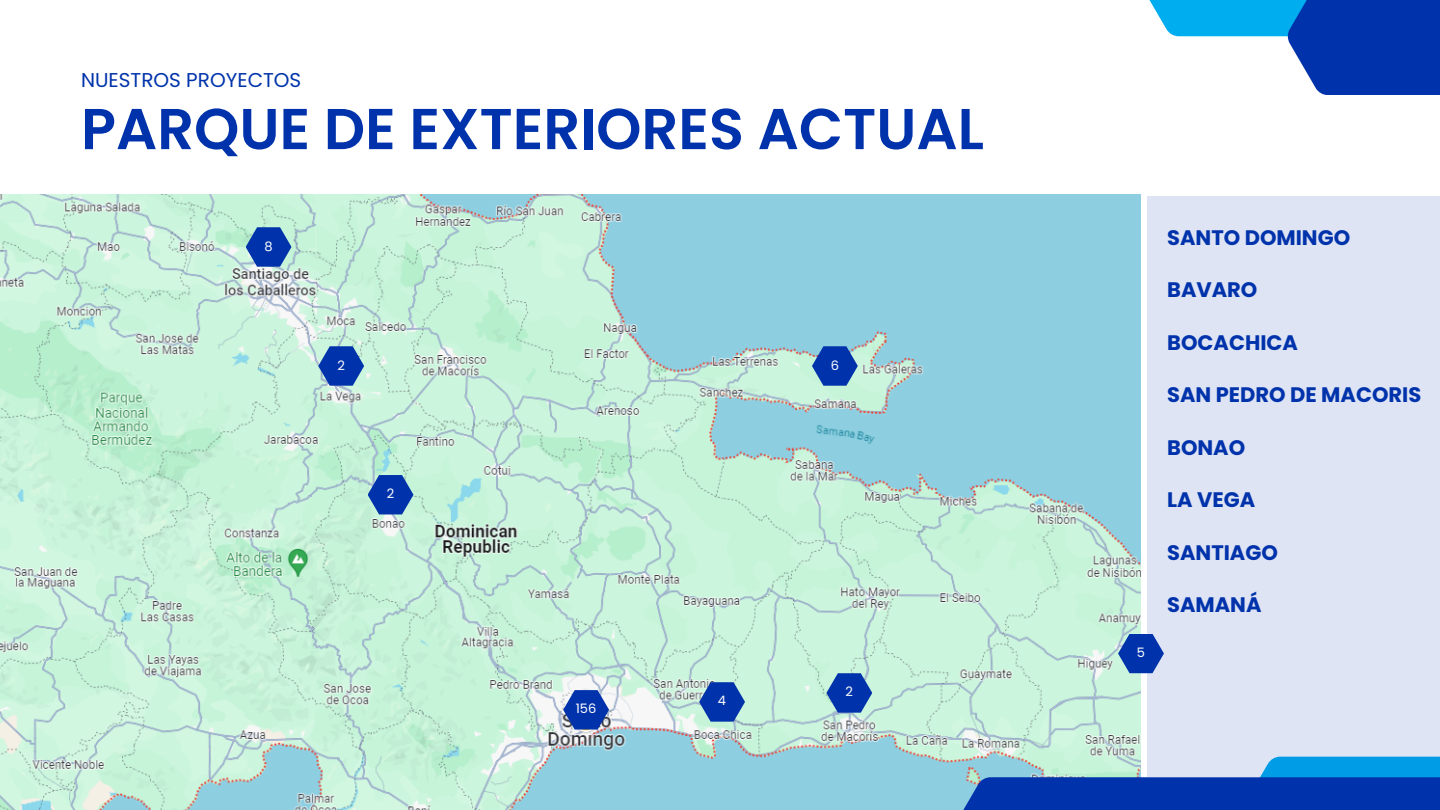
<style>
.page{position:relative;width:1440px;height:810px;background:#fff}
.page>*{position:absolute;margin:0;border:0;box-sizing:border-box;transform-origin:0 0}
.t1{font:600 57.6px "Poppins";color:#0033ab}
.t2{font:700 21px "Poppins";color:#0033ab}
.t3{font:20px "Poppins";color:#0033ab}
.t4{font:13px "Poppins";color:#fff}
</style>
<div class="page">
<img style="left:0;top:195px;width:1141px;height:615px">
<div style="left:949px;top:777px;width:491px;height:33px;background:#0033ab"></div>
<svg style="left:563px;top:690px;width:46px;height:40px;background:#365bb4"></svg>
<svg style="left:246px;top:227px;width:46px;height:40px;background:#3364b6"></svg>
<svg style="left:1118px;top:634px;width:29px;height:39px"></svg>
<svg style="left:699px;top:682px;width:46px;height:40px;background:#3363b6"></svg>
<svg style="left:826px;top:673px;width:46px;height:40px;background:#3464b7"></svg>
<svg style="left:368px;top:475px;width:46px;height:39px;background:#3061b6"></svg>
<svg style="left:318px;top:346px;width:46px;height:40px;background:#3363b7"></svg>
<svg style="left:812px;top:346px;width:46px;height:40px;background:#3061b6"></svg>
<svg style="left:1149px;top:0;width:138px;height:36px;background:#14b3f0"></svg>
<div style="left:1287px;top:0;width:153px;height:95px;background:#0033ab"></div>
<div style="left:1147px;top:196px;width:293px;height:581px;background:#dee4f4"></div>
<p class="t3" style="left:81px;top:66px;width:222px">NUESTROS PROYECTOS</p>
<p class="t1" style="left:81px;top:89px;width:905px">PARQUE DE EXTERIORES ACTUAL</p>
<p class="t4" style="left:264px;top:237px;width:10px">8</p>
<p class="t4" style="left:337px;top:356px;width:9px">2</p>
<p class="t4" style="left:831px;top:356px;width:10px">6</p>
<p class="t4" style="left:387px;top:485px;width:9px">2</p>
<h1 class="t4" style="left:576px;top:700px;width:22px">156</h1>
<p class="t4" style="left:718px;top:692px;width:10px">4</p>
<p class="t4" style="left:846px;top:683px;width:9px">2</p>
<p class="t4" style="left:1137px;top:643px;width:10px">5</p>
<h2 class="t2" style="left:1167px;top:223px;width:185px">SANTO DOMINGO</h2>
<h2 class="t2" style="left:1167px;top:275px;width:92px">BAVARO</h2>
<h2 class="t2" style="left:1167px;top:328px;width:132px">BOCACHICA</h2>
<h2 class="t2" style="left:1167px;top:380px;width:256px">SAN PEDRO DE MACORIS</h2>
<h2 class="t2" style="left:1167px;top:433px;width:80px">BONAO</h2>
<h2 class="t2" style="left:1167px;top:485px;width:90px">LA VEGA</h2>
<h2 class="t2" style="left:1167px;top:538px;width:112px">SANTIAGO</h2>
<h2 class="t2" style="left:1167px;top:590px;width:96px">SAMANÁ</h2>
</div>
